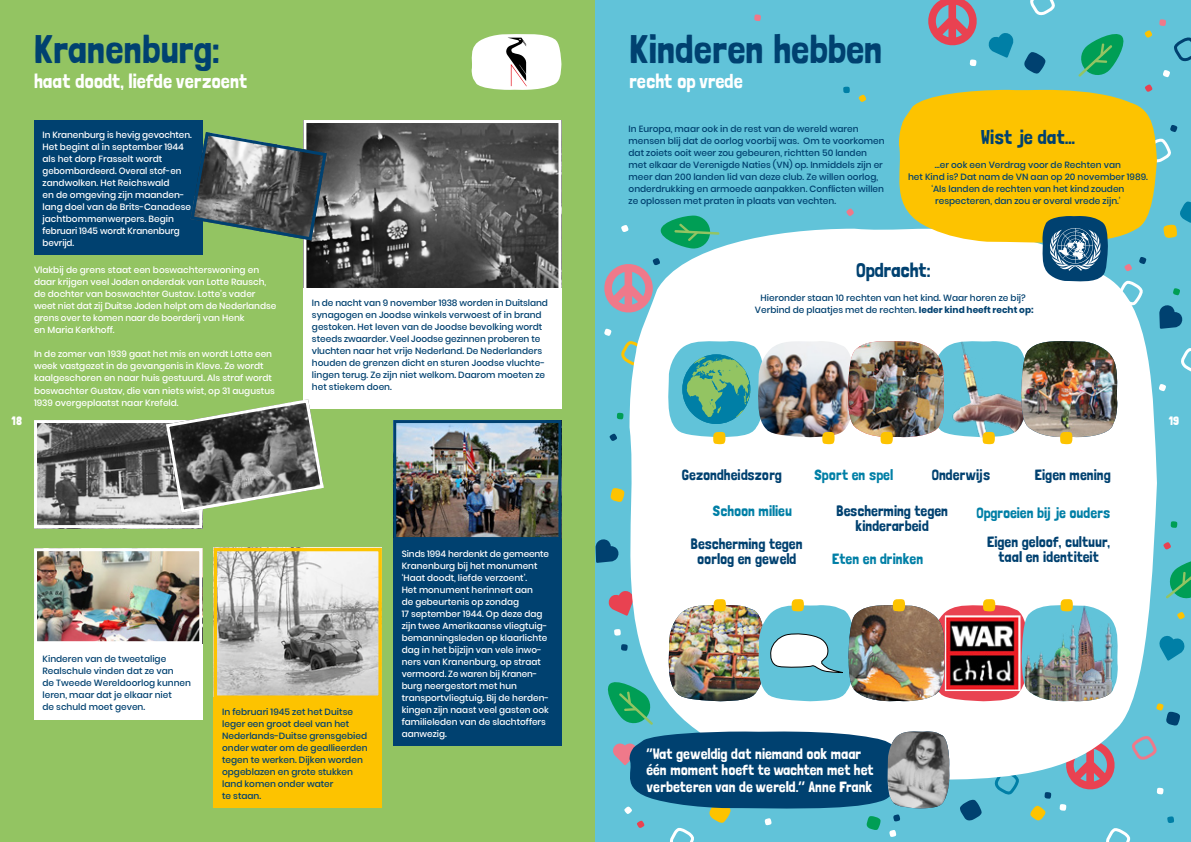
<style>
.page{position:relative;width:1191px;height:842px;background:#fff}
.page>*{position:absolute;margin:0;border:0;box-sizing:border-box;transform-origin:0 0}
.KOP_40pt{font:40px "Londrina Solid";color:#004170}
.KOP_20pt{font:20px "Londrina Solid";color:#fff}
.KOP_20pt-2{font:20px "Londrina Solid";color:#004170}
.KOP_15pt{font:15px "Londrina Solid";color:#004170}
.KOP_15pt-2{font:15px/16px "Londrina Solid";color:#fff}
.KOP_15pt-3{font:15px "Londrina Solid";color:#007fa6}
.t1{font:12px "Londrina Solid";color:#fff}
.BODY_Tekst{font:500 9px/12px "Poppins";color:#004170}
.BODY_Tekst-2{font:500 9px/12px "Poppins";color:#fff}
.s1{font-weight:700}
</style>
<div class="page">
<div style="left:0;top:0;width:595px;height:842px;background:#93c462"></div>
<div style="left:595px;top:0;width:596px;height:842px;background:#61c3d9"></div>
<svg style="left:988px;top:33px;width:25px;height:25px"></svg>
<svg style="left:1159px;top:305px;width:24px;height:24px"></svg>
<svg style="left:928px;top:0;width:49px;height:46px"></svg>
<svg style="left:1078px;top:34px;width:46px;height:43px"></svg>
<svg style="left:662px;top:215px;width:48px;height:12px"></svg>
<svg style="left:1159px;top:19px;width:7px;height:7px"></svg>
<svg style="left:969px;top:59px;width:7px;height:7px"></svg>
<svg style="left:754px;top:14px;width:7px;height:7px"></svg>
<svg style="left:846px;top:208px;width:7px;height:8px"></svg>
<svg style="left:858px;top:95px;width:8px;height:7px"></svg>
<svg style="left:843px;top:87px;width:6px;height:6px"></svg>
<svg style="left:1144px;top:30px;width:8px;height:8px"></svg>
<svg style="left:1145px;top:85px;width:7px;height:4px"></svg>
<svg style="left:1163px;top:70px;width:7px;height:7px"></svg>
<svg style="left:1159px;top:384px;width:7px;height:7px"></svg>
<svg style="left:1170px;top:125px;width:7px;height:7px"></svg>
<svg style="left:1173px;top:288px;width:7px;height:8px"></svg>
<svg style="left:1170px;top:521px;width:7px;height:7px"></svg>
<svg style="left:1174px;top:39px;width:17px;height:23px"></svg>
<svg style="left:1181px;top:348px;width:10px;height:24px"></svg>
<svg style="left:1024px;top:52px;width:22px;height:22px"></svg>
<svg style="left:1163px;top:201px;width:28px;height:37px"></svg>
<svg style="left:1030px;top:0;width:23px;height:16px"></svg>
<svg style="left:1157px;top:140px;width:12px;height:23px"></svg>
<svg style="left:471px;top:34px;width:90px;height:56px;background:#e1e5db"></svg>
<div style="left:34px;top:120px;width:168px;height:134px;background:#004170"></div>
<img style="left:38px;top:552px;width:160px;height:88px">
<div style="left:34px;top:548px;width:168px;height:96px;border:3px solid #fff"></div>
<img style="left:307px;top:124px;width:250px;height:164px">
<div style="left:303px;top:120px;width:258px;height:180px;border:3px solid #fff"></div>
<svg style="left:604px;top:227px;width:553px;height:312px;background:#e8f4f6"></svg>
<svg style="left:190px;top:130px;width:138px;height:112px"></svg>
<div style="left:303px;top:288px;width:258px;height:120px;background:#fff"></div>
<img style="left:38px;top:424px;width:160px;height:100px">
<div style="left:34px;top:420px;width:168px;height:108px;border:3px solid #fff"></div>
<img style="left:397px;top:424px;width:160px;height:112px">
<div style="left:393px;top:420px;width:168px;height:120px;border:3px solid #004170"></div>
<svg style="left:164px;top:399px;width:161px;height:116px"></svg>
<img style="left:764px;top:341px;width:84px;height:96px">
<svg style="left:665px;top:336px;width:99px;height:108px"></svg>
<svg style="left:822px;top:431px;width:12px;height:13px"></svg>
<img style="left:848px;top:336px;width:274px;height:108px">
<img style="left:218px;top:552px;width:160px;height:143px">
<div style="left:214px;top:548px;width:168px;height:151px;border:3px solid #fdc300"></div>
<div style="left:214px;top:697px;width:168px;height:111px;background:#fdc300"></div>
<div style="left:34px;top:644px;width:168px;height:76px;background:#fff"></div>
<svg style="left:885px;top:89px;width:272px;height:159px;background:#e7c528"></svg>
<svg style="left:1039px;top:216px;width:68px;height:68px;background:#537b90"></svg>
<img style="left:595px;top:539px;width:596px;height:303px">
<img style="left:887px;top:731px;width:62px;height:77px">
<div style="left:393px;top:539px;width:168px;height:207px;background:#004170"></div>
<p class="KOP_40pt" style="left:34px;top:26px;width:187px">Kranenburg:</p>
<p class="KOP_20pt" style="left:34px;top:69px;width:215px">haat doodt, liefde verzoent</p>
<p class="BODY_Tekst-2" style="left:43px;top:129px;width:151px">In Kranenburg is hevig gevochten.<br>Het begint al in september 1944 als het dorp Frasselt wordt gebombardeerd. Overal stof-en zandwolken. Het Reichswald<br>en de omgeving zijn maanden&shy;lang doel van de Brits-Canadese jachtbommenwerpers. Begin februari 1945 wordt Kranenburg bevrijd.</p>
<p class="BODY_Tekst-2" style="left:34px;top:264px;width:244px">Vlakbij de grens staat een boswachterswoning en daar krijgen veel Joden onderdak van Lotte Rausch, de dochter van boswachter Gustav. Lotte’s vader weet niet dat zij Duitse Joden helpt om de Nederlandse grens over te komen naar de boerderij van Henk<br>en Maria Kerkhoff.</p>
<p class="BODY_Tekst-2" style="left:34px;top:348px;width:242px">In de zomer van 1939 gaat het mis en wordt Lotte een week vastgezet in de gevangenis in Kleve. Ze wordt kaalgeschoren en naar huis gestuurd. Als straf wordt boswachter Gustav, die van niets wist, op 31 augustus 1939 overgeplaatst naar Krefeld.</p>
<p class="BODY_Tekst" style="left:312px;top:297px;width:237px">In de nacht van 9 november 1938 worden in Duitsland synagogen en Joodse winkels verwoest of in brand gestoken. Het leven van de Joodse bevolking wordt steeds zwaarder. Veel Joodse gezinnen proberen te vluchten naar het vrije Nederland. De Nederlanders houden de grenzen dicht en sturen Joodse vluchte&shy;lingen terug. Ze zijn niet welkom. Daarom moeten ze het stiekem doen.</p>
<p class="KOP_40pt" style="left:629px;top:26px;width:254px">Kinderen hebben</p>
<p class="KOP_20pt" style="left:629px;top:69px;width:115px">recht op vrede</p>
<p class="BODY_Tekst" style="left:628px;top:123px;width:258px">In Europa, maar ook in de rest van de wereld waren mensen blij dat de oorlog voorbij was. Om te voorkomen dat zoiets ooit weer zou gebeuren, richtten 50 landen met elkaar de Verenigde Naties (VN) op. Inmiddels zijn er meer dan 200 landen lid van deze club. Ze willen oorlog, onderdrukking en armoede aanpakken. Conflicten willen ze oplossen met praten in plaats van vechten.</p>
<p class="KOP_20pt-2" style="left:980px;top:125px;width:96px">Wist je dat…</p>
<p class="BODY_Tekst" style="left:908px;top:158px;width:241px;text-align:center">...er ook een Verdrag voor de Rechten van<br>het Kind is? Dat nam de VN aan op 20 november 1989. ‘Als landen de rechten van het kind zouden respecteren, dan zou er overal vrede zijn.’</p>
<p class="KOP_20pt-2" style="left:856px;top:258px;width:76px">Opdracht:</p>
<p class="BODY_Tekst" style="left:755px;top:292px;width:280px;text-align:center">Hieronder staan 10 rechten van het kind. Waar horen ze bij?<br>Verbind de plaatjes met de rechten. <span class="s1">Ieder kind heeft recht op:</span></p>
<h3 class="t1" style="left:12px;top:414px;width:12px">18</h3>
<h3 class="t1" style="left:1168px;top:414px;width:12px">19</h3>
<p class="KOP_15pt" style="left:682px;top:466px;width:101px">Gezondheidszorg</p>
<p class="KOP_15pt-3" style="left:813px;top:466px;width:81px">Sport en spel</p>
<p class="KOP_15pt" style="left:932px;top:466px;width:60px">Onderwijs</p>
<p class="KOP_15pt" style="left:1035px;top:466px;width:77px">Eigen mening</p>
<p class="BODY_Tekst" style="left:43px;top:653px;width:150px">Kinderen van de tweetalige<br>Realschule vinden dat ze van<br>de Tweede Wereldoorlog kunnen leren, maar dat je elkaar niet<br>de schuld moet geven.</p>
<p class="BODY_Tekst" style="left:222px;top:706px;width:147px">In februari 1945 zet het Duitse leger een groot deel van het<br>Nederlands-Duitse grensgebied onder water om de geallieerden tegen te werken. Dijken worden opgeblazen en grote stukken land komen onder water<br>te staan.</p>
<p class="BODY_Tekst-2" style="left:402px;top:548px;width:149px">Sinds 1994 herdenkt de gemeente<br>Kranenburg bij het monument ‘Haat doodt, liefde verzoent’.<br>Het monument herinnert aan<br>de gebeurtenis op zondag<br>17 september 1944. Op deze dag zijn twee Amerikaanse vliegtuig&shy;bemanningsleden op klaarlichte dag in het bijzijn van vele inwo&shy;ners van Kranenburg, op straat vermoord. Ze waren bij Kranen&shy;burg neergestort met hun transportvliegtuig. Bij de herden&shy;kingen zijn naast veel gasten ook familieleden van de slachtoffers aanwezig.</p>
<p class="KOP_15pt-3" style="left:712px;top:502px;width:81px">Schoon milieu</p>
<p class="KOP_15pt" style="left:691px;top:535px;width:113px">Bescherming tegen</p>
<p class="KOP_15pt" style="left:697px;top:550px;width:101px">oorlog en geweld</p>
<p class="KOP_15pt" style="left:836px;top:502px;width:113px">Bescherming tegen</p>
<p class="KOP_15pt-3" style="left:976px;top:504px;width:135px">Opgroeien bij je ouders</p>
<p class="KOP_15pt" style="left:855px;top:517px;width:75px">kinderarbeid</p>
<p class="KOP_15pt-3" style="left:832px;top:550px;width:93px">Eten en drinken</p>
<p class="KOP_15pt" style="left:987px;top:533px;width:124px">Eigen geloof, cultuur,</p>
<p class="KOP_15pt" style="left:998px;top:548px;width:102px">taal en identiteit</p>
<p class="KOP_15pt-2" style="left:646px;top:746px;width:228px">‘‘Wat geweldig dat niemand ook maar één moment hoeft te wachten met het verbeteren van de wereld.’’ Anne Frank</p>
</div>
